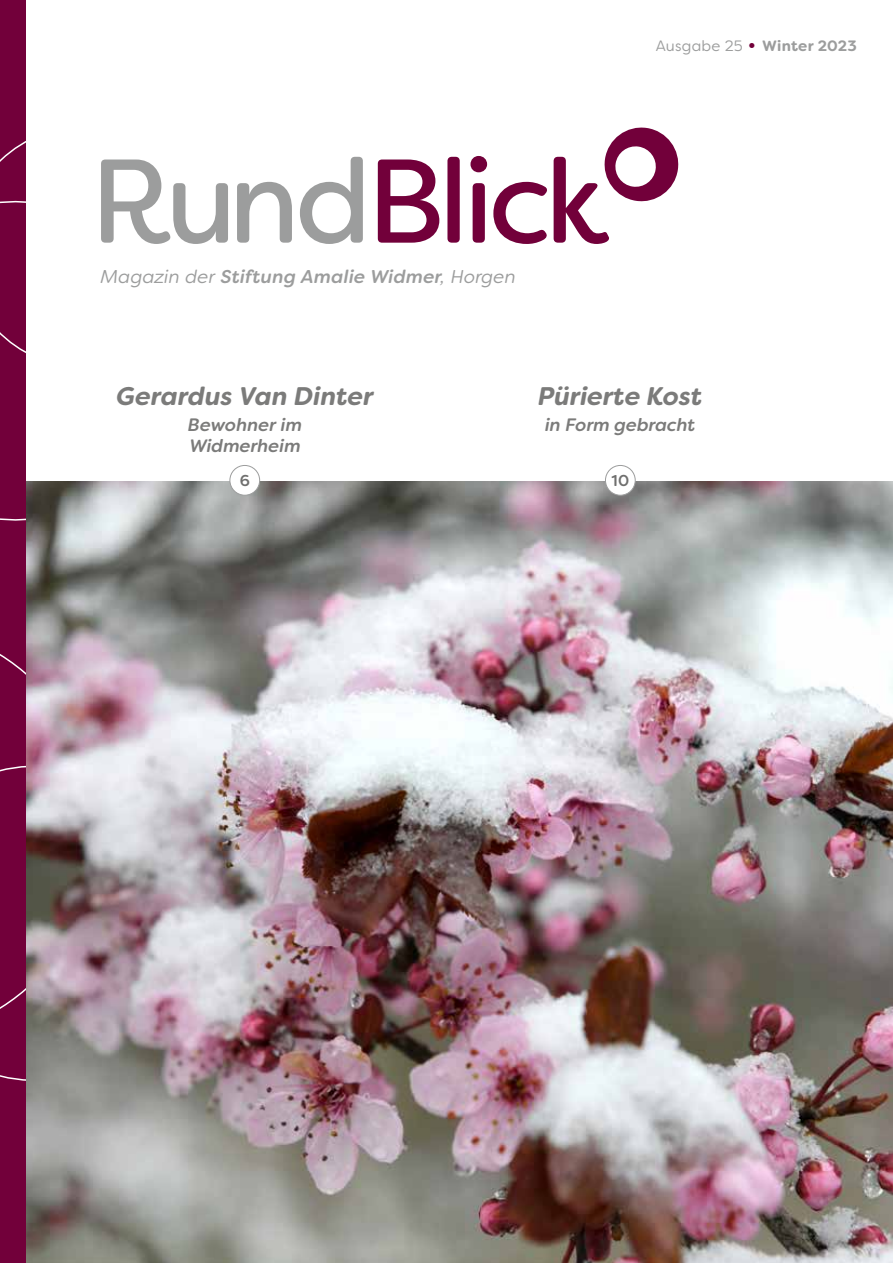
<style>
.page{position:relative;width:893px;height:1263px;background:#fff}
.page>*{position:absolute;margin:0;border:0;box-sizing:border-box;transform-origin:0 0}
.t1{font:118.8px "Filson Soft";letter-spacing:-.05em;color:#72003a}
.t2{font:italic 700 25.5px "Filson Soft";color:#7b7b7a}
.t3{font:italic 500 18.6px "Filson Soft";letter-spacing:.01em;color:#9c9d9d}
.t4{font:italic 500 18px/21px "Filson Soft";color:#7b7b7a}
.t5{font:500 15.75px "Filson Soft";color:#6f6f6e}
.t6{font:700 15px "Filson Soft";letter-spacing:.015em;color:#9c9d9d}
.s1{color:#9c9d9d}
.s2{font-weight:400}
.s3{font-weight:400;font-size:22.5px;color:#72003a}
</style>
<div class="page">
<img style="left:26px;top:482px;width:867px;height:781px">
<div style="left:230px;top:465px;width:30px;height:30px;background:#fff;border-radius:50%"></div>
<div style="left:229px;top:465px;width:31px;height:31px;border:1px solid #9c9d9d;border-radius:50%"></div>
<div style="left:605px;top:465px;width:30px;height:30px;background:#fff;border-radius:50%"></div>
<div style="left:605px;top:465px;width:31px;height:31px;border:1px solid #9c9d9d;border-radius:50%"></div>
<svg style="left:604px;top:127px;width:75px;height:75px"></svg>
<div style="left:0;top:0;width:26px;height:659px;background:#72003a"></div>
<svg style="left:0;top:141px;width:26px;height:380px"></svg>
<div style="left:0;top:621px;width:26px;height:642px;background:#72003a"></div>
<svg style="left:0;top:654px;width:26px;height:427px"></svg>
<h1 class="t1" style="left:90px;top:124px;width:521px"><span class="s1">Rund</span>Blick</h1>
<p class="t3" style="left:100px;top:264px;width:417px"><span class="s2">Magazin der</span> Stiftung Amalie Widmer<span class="s2">, Horgen</span></p>
<p class="t6" style="left:656px;top:36px;width:203px"><span class="s2">Ausgabe 25</span> <span class="s3">•</span> Winter 2023</p>
<h2 class="t2" style="left:116px;top:380px;width:259px">Gerardus Van Dinter</h2>
<p class="t4" style="left:188px;top:414px;width:116px">Bewohner im<br>Widmerheim</p>
<h2 class="t2" style="left:538px;top:380px;width:166px">Pürierte Kost</h2>
<p class="t4" style="left:545px;top:414px;width:152px">in Form gebracht</p>
<p class="t5" style="left:240px;top:470px;width:12px">6</p>
<p class="t5" style="left:611px;top:470px;width:19px">10</p>
</div>
